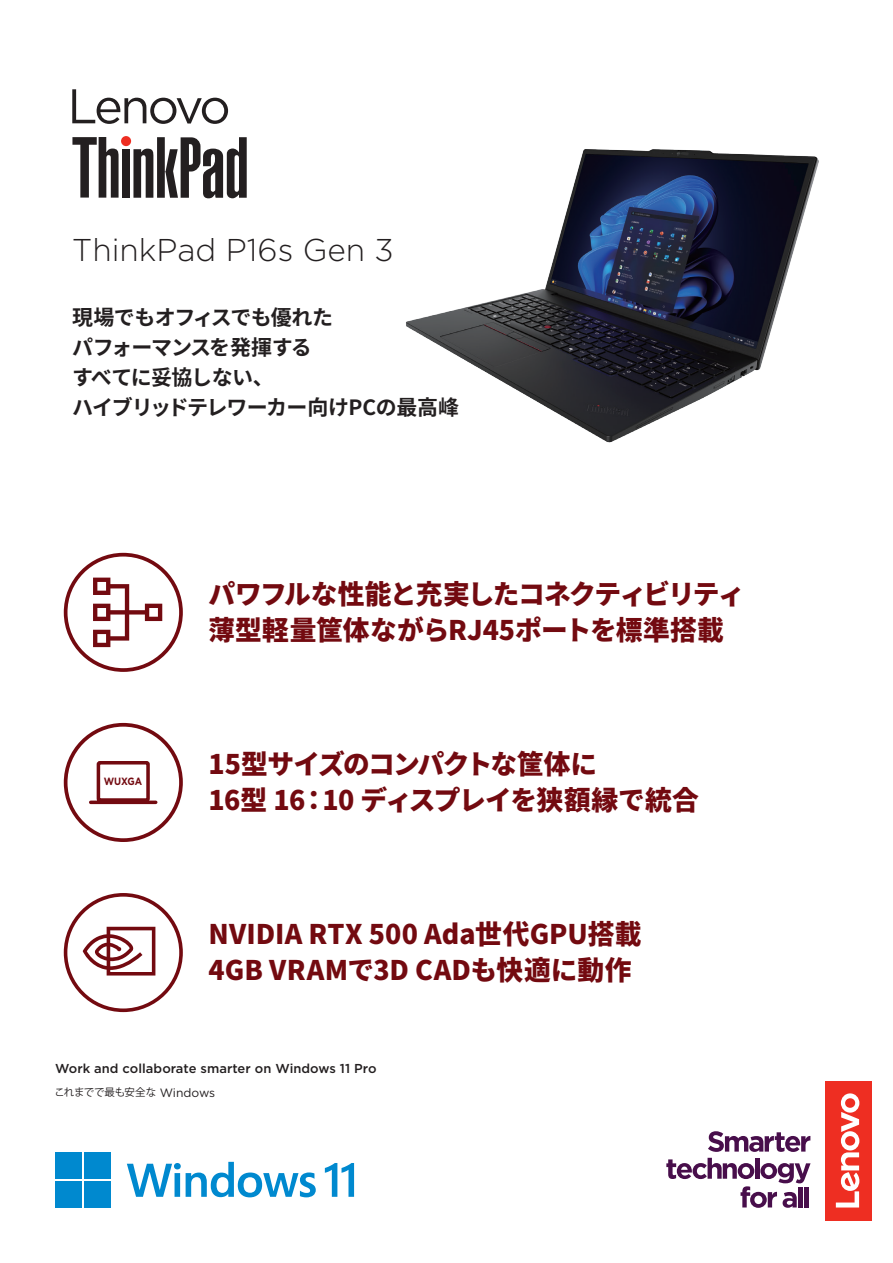
<style>
.page{position:relative;width:893px;height:1263px;background:#fff}
.page>*{position:absolute;margin:0;border:0;box-sizing:border-box;transform-origin:0 0}
.ベーススタイル_セレクト_221017{font:300 31.5px "Gotham";color:#231f20}
._03製品特長タイトル{font:900 27px "Noto Sans CJ Kjp";letter-spacing:-.005em;color:#730a10}
._03製品特長タイトル-2{font:900 27px "Noto Sans CJ Kjp";letter-spacing:-.055em;color:#730a10}
._03製品特長タイトル-3{font:900 27px "Noto Sans CJ Kjp";letter-spacing:-.05em;color:#730a10}
._02製品概要{font:700 21px "Noto Sans CJ Kjp";letter-spacing:-.035em;color:#231f20}
.ベーススタイル_1Pager_230406{font:500 12.9px "Gotham";letter-spacing:.005em;color:#231f20}
.ベーススタイル_1Pager_230406-2{font:10.5px "Koz Go Pr 6 N";letter-spacing:-.03em;color:#231f20}
._08製品スペック_カテゴリー{font:700 10.5px "Gotham";letter-spacing:-.005em;color:#730a10;scale:.89 1}
.s1{font-family:"Gotham";font-size:12.15px}
</style>
<div class="page">
<img style="left:406px;top:149px;width:413px;height:294px">
<svg style="left:64px;top:893px;width:119px;height:119px"></svg>
<svg style="left:63px;top:552px;width:120px;height:120px"></svg>
<svg style="left:63px;top:723px;width:120px;height:119px"></svg>
<svg style="left:708px;top:1131px;width:102px;height:21px"></svg>
<svg style="left:666px;top:1158px;width:145px;height:50px"></svg>
<div style="left:798px;top:1186px;width:5px;height:21px;background:#480e4b"></div>
<hr style="left:805px;top:1186px;width:4px;height:21px;background:#480e4b">
<div style="left:825px;top:1081px;width:47px;height:139px;background:#ee2e22"></div>
<svg style="left:836px;top:1093px;width:23px;height:114px"></svg>
<div style="left:55px;top:1153px;width:26px;height:26px;background:#0089cf"></div>
<div style="left:84px;top:1153px;width:26px;height:26px;background:#0089cf"></div>
<div style="left:55px;top:1181px;width:26px;height:27px;background:#0089cf"></div>
<div style="left:84px;top:1181px;width:26px;height:27px;background:#0089cf"></div>
<svg style="left:127px;top:1162px;width:189px;height:35px"></svg>
<svg style="left:325px;top:1163px;width:29px;height:34px"></svg>
<div style="left:121px;top:136px;width:10px;height:10px;background:#ee2e22;border-radius:50%"></div>
<svg style="left:72px;top:137px;width:47px;height:61px"></svg>
<div style="left:122px;top:149px;width:8px;height:49px;background:#231f20"></div>
<svg style="left:133px;top:137px;width:114px;height:61px"></svg>
<svg style="left:72px;top:89px;width:156px;height:35px"></svg>
<p class="ベーススタイル_セレクト_221017" style="left:72px;top:230px;width:323px">ThinkPad P16s Gen 3</p>
<p class="_02製品概要" style="left:72px;top:305px;width:262px">現場でもオフィスでも優れた</p>
<p class="_02製品概要" style="left:72px;top:335px;width:241px">パフォーマンスを発揮する</p>
<p class="_02製品概要" style="left:72px;top:365px;width:203px">すべてに妥協しない、</p>
<p class="_02製品概要" style="left:72px;top:395px;width:388px">ハイブリッドテレワーカー向けPCの最高峰</p>
<p class="_08製品スペック_カテゴリー" style="left:104px;top:774px;width:45px">WUXGA</p>
<p class="_03製品特長タイトル-2" style="left:208px;top:579px;width:538px">パワフルな性能と充実したコネクティビリティ</p>
<p class="_03製品特長タイトル" style="left:208px;top:615px;width:517px">薄型軽量筐体ながらRJ45ポートを標準搭載</p>
<p class="_03製品特長タイトル-3" style="left:208px;top:749px;width:390px">15型サイズのコンパクトな筐体に</p>
<p class="_03製品特長タイトル" style="left:208px;top:785px;width:492px">16型 16：10 ディスプレイを狭額縁で統合</p>
<p class="_03製品特長タイトル" style="left:208px;top:919px;width:435px">NVIDIA RTX 500 Ada世代GPU搭載</p>
<p class="_03製品特長タイトル" style="left:208px;top:955px;width:425px">4GB VRAMで3D CADも快適に動作</p>
<p class="ベーススタイル_1Pager_230406" style="left:55px;top:1060px;width:323px">Work and collaborate smarter on Windows 11 Pro</p>
<p class="ベーススタイル_1Pager_230406-2" style="left:54px;top:1086px;width:162px">これまでで最も安全な <span class="s1">Windows</span></p>
</div>
